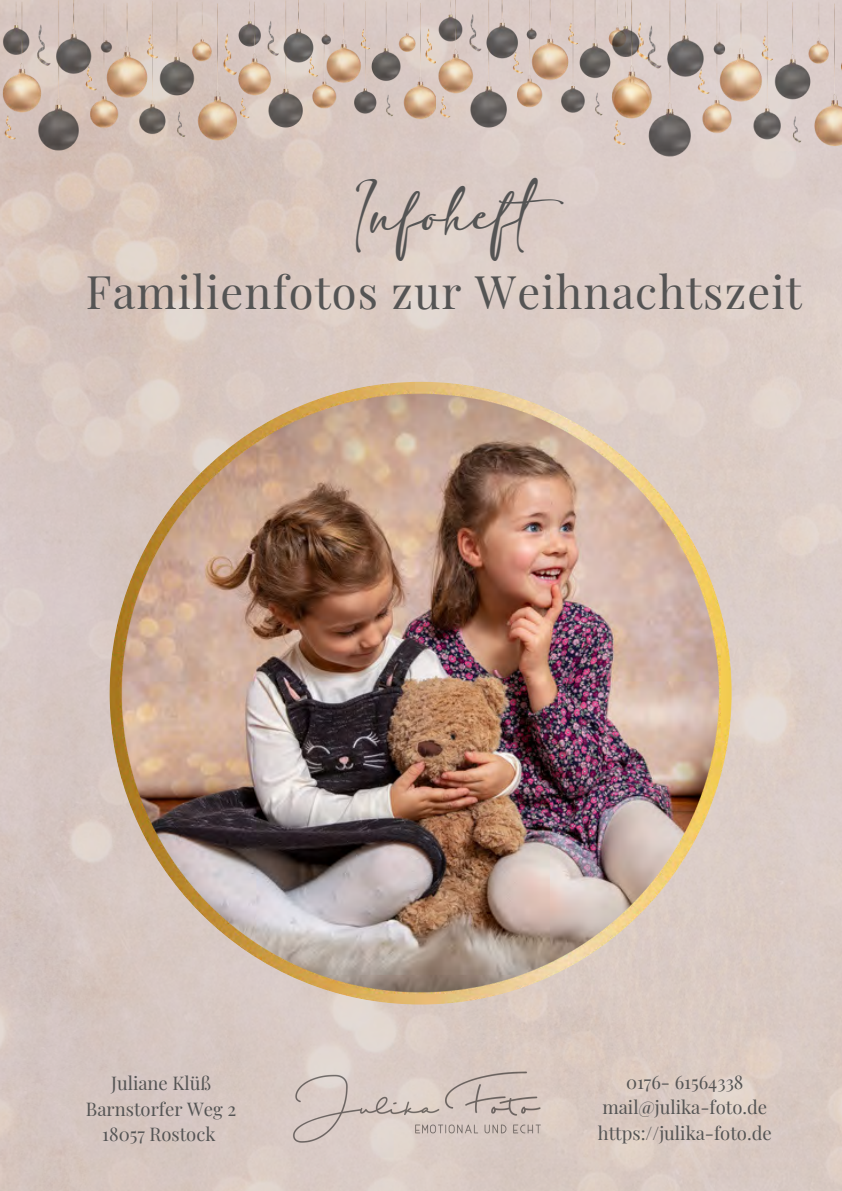
<style>
.page{position:relative;width:842px;height:1191px;background:#fff}
.page>*{position:absolute;margin:0;border:0;box-sizing:border-box;transform-origin:0 0}
.t1{font:45.2px "Playfair Display";letter-spacing:.025em;color:#545454}
.t2{font:42px "valentine";color:#545454}
.t3{font:18.4px/25.5px "Playfair Display";color:#545454;text-align:center}
</style>
<div class="page">
<img style="left:110px;top:382px;width:622px;height:622px">
<img style="left:288px;top:1068px;width:266px;height:76px">
<img style="left:0;top:0;width:236px;height:151px">
<img style="left:237px;top:0;width:373px;height:128px">
<img style="left:610px;top:0;width:232px;height:157px">
<h2 class="t2" style="left:356px;top:200px;width:229px">Infoheft</h2>
<h1 class="t1" style="left:86px;top:260px;width:717px">Familienfotos zur Weihnachtszeit</h1>
<p class="t3" style="left:86px;top:1069px;width:152px">Juliane Klüß<br>Barnstorfer Weg 2<br>18057 Rostock</p>
<p class="t3" style="left:598px;top:1068px;width:175px">0176- 61564338 mail@julika-foto.de https://julika-foto.de</p>
</div>
